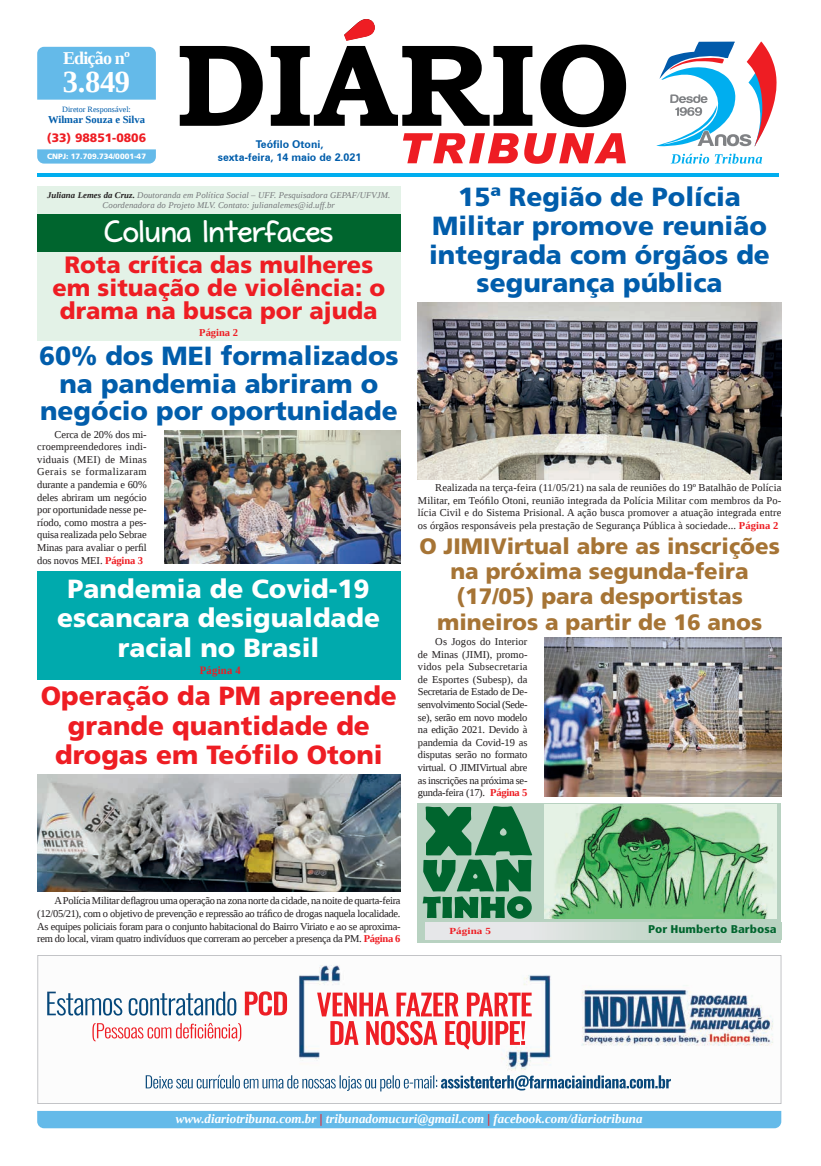
<style>
.page{position:relative;width:821px;height:1166px;background:#fff}
.page>*{position:absolute;margin:0;border:0;box-sizing:border-box;transform-origin:0 0}
.t1{font:30.71px "Maritime Tropical Neue Bold";color:#fff}
.t2{font:700 30.45px "Liberation Serif";color:#fff}
.t3{font:900 26.25px/28.9px "Frutiger LT Std";color:#015dab;text-align:center}
.t4{font:900 26.25px/29.8px "Frutiger LT Std";color:#ee1d23;text-align:center}
.t5{font:900 26.25px/29.8px "Frutiger LT Std";color:#fff;text-align:center}
.t6{font:900 23.62px/23.2px "Frutiger LT Std";color:#ee1d23;text-align:center}
.t7{font:900 22.31px/25.4px "Frutiger LT Std";color:#a67435;text-align:center}
.t8{font:700 18.03px "Liberation Serif";letter-spacing:-.045em;color:#fff}
.t9{font:italic 700 12.95px "Liberation Serif";color:#fff}
.t10{font:900 12.16px "Frutiger LT Std";color:#ee1d23}
.t11{font:700 11.38px "Liberation Serif";letter-spacing:.03em;color:#ee1d23;scale:.93 1}
.t12{font:900 condensed 11.2px "Frutiger LT Std";color:#00652e;scale:1.13 1}
.t13{font:700 10.67px/12.6px "Zurich BT";color:#015dab;text-align:center}
.t14{font:700 10.59px "Liberation Serif";color:#015dab}
.t15{font:10.5px/12.6px "Liberation Serif";letter-spacing:-.02em;color:#231f20;text-align:justify}
.t16{font:700 10.5px "Liberation Serif";color:#ee1d23}
.t17{font:700 9.28px "Liberation Serif";letter-spacing:.01em;color:#ee1d23;scale:1.18 1}
.t18{font:italic 8.75px/10.5px "Liberation Serif";letter-spacing:.01em;color:#76787b;text-align:center}
.t19{font:8.14px "Liberation Serif";color:#015dab}
.t20{font:900 7.7px "Frutiger LT Std";color:#fff}
.s1{font-weight:700;color:#231f20}
.s2{font-weight:700;color:#ee1d23}
.s3{color:#ee1d23}
</style>
<div class="page">
<hr style="left:37px;top:174px;width:742px;height:3px;background:#00aeef">
<svg style="left:180px;top:44px;width:446px;height:83px"></svg>
<svg style="left:344px;top:19px;width:31px;height:22px"></svg>
<div style="left:37px;top:47px;width:119px;height:53px;background:#64bae9"></div>
<svg style="left:37px;top:149px;width:119px;height:15px;background:#6ebeea"></svg>
<div style="left:37px;top:1111px;width:744px;height:17px;background:#64bae9"></div>
<svg style="left:403px;top:133px;width:223px;height:31px"></svg>
<svg style="left:37px;top:955px;width:744px;height:149px"></svg>
<svg style="left:656px;top:41px;width:121px;height:106px"></svg>
<svg style="left:671px;top:154px;width:91px;height:10px"></svg>
<div style="left:418px;top:803px;width:363px;height:139px;background:#b8d2c1"></div>
<svg style="left:781px;top:922px;width:1px;height:17px"></svg>
<div style="left:425px;top:922px;width:356px;height:17px;background:linear-gradient(to right,#f0ecf1,#b1cfbb)"></div>
<svg style="left:423px;top:806px;width:109px;height:112px"></svg>
<img style="left:545px;top:804px;width:232px;height:114px">
<div style="left:37px;top:186px;width:363px;height:155px;background:#e3f2e7"></div>
<div style="left:37px;top:214px;width:363px;height:37px;background:#00652e"></div>
<div style="left:37px;top:571px;width:364px;height:108px;background:#00aaad"></div>
<img style="left:37px;top:774px;width:364px;height:117px">
<img style="left:418px;top:302px;width:363px;height:177px">
<img style="left:164px;top:430px;width:237px;height:134px">
<img style="left:545px;top:638px;width:236px;height:158px">
<h3 class="t8" style="left:63px;top:45px;width:68px">Edição nº</h3>
<h2 class="t2" style="left:63px;top:61px;width:69px">3.849</h2>
<p class="t19" style="left:62px;top:104px;width:70px">Diretor Responsável:</p>
<p class="t14" style="left:48px;top:112px;width:99px">Wilmar Souza e Silva</p>
<p class="t10" style="left:47px;top:130px;width:101px">(33) 98851-0806</p>
<p class="t20" style="left:47px;top:151px;width:100px">CNPJ: 17.709.734/0001-47</p>
<p class="t13" style="left:218px;top:138px;width:145px">Teófilo Otoni,<br>sexta-feira, 14 maio de 2.021</p>
<p class="t18" style="left:47px;top:189px;width:345px"><span class="s1">Juliana Lemes da Cruz.</span> Doutoranda em Política Social – UFF. Pesquisadora GEPAF/UFVJM.<br>Coordenadora do Projeto MLV. Contato: julianalemes@id.uff.br</p>
<h1 class="t1" style="left:105px;top:204px;width:230px">Coluna Interfaces</h1>
<h3 class="t6" style="left:52px;top:253px;width:334px">Rota crítica das mulheres em situação de violência: o drama na busca por ajuda</h3>
<p class="t16" style="left:199px;top:325px;width:40px">Página 2</p>
<h3 class="t3" style="left:39px;top:342px;width:361px;line-height:27.6px">60% dos MEI formalizados na pandemia abriram o negócio por oportunidade</h3>
<p class="t15" style="left:37px;top:428px;width:111px;text-indent:17px">Cerca de 20% dos mi&shy;croempreendedores indi&shy;viduais (MEI) de Minas Gerais se formalizaram durante a pandemia e 60% deles abriram um negócio por oportunidade nesse pe&shy;ríodo, como mostra a pes&shy;quisa realizada pelo Sebrae Minas para avaliar o perfil dos novos MEI. <span class="s2">Página 3</span></p>
<h3 class="t5" style="left:57px;top:573px;width:325px">Pandemia de Covid-19 escancara desigualdade racial no Brasil</h3>
<p class="t11" style="left:200px;top:662px;width:46px">Página 4</p>
<h3 class="t4" style="left:41px;top:681px;width:358px">Operação da PM apreende grande quantidade de drogas em Teófilo Otoni</h3>
<h3 class="t3" style="left:429px;top:182px;width:342px">15ª Região de Polícia<br>Militar promove reunião integrada com órgãos de segurança pública</h3>
<p class="t15" style="left:418px;top:481px;width:365px;text-indent:17px">Realizada na terça-feira (11/05/21) na sala de reuniões do 19º Batalhão de Polícia Militar, em Teófilo Otoni, reunião integrada da Polícia Militar com membros da Po&shy;lícia Civil e do Sistema Prisional. A ação busca promover a atuação integrada entre os órgãos responsáveis pela prestação de Segurança Pública à sociedade... <span class="s2">Página 2</span></p>
<h3 class="t7" style="left:419px;top:533px;width:362px">O JIMIVirtual abre as inscrições na próxima segunda-feira (17/05) para desportistas mineiros a partir de 16 anos</h3>
<p class="t15" style="left:418px;top:635px;width:111px;text-indent:17px">Os Jogos do Interior de Minas (JIMI), promo&shy;vidos pela Subsecretaria de Esportes (Subesp), da Secretaria de Estado de De&shy;senvolvimento Social (Sede&shy;se), serão em novo modelo na edição 2021. Devido à pandemia da Covid-19 as disputas serão no formato virtual. O JIMIVirtual abre as inscrições na próxima se&shy;gunda-feira (17). <span class="s2">Página 5</span></p>
<p class="t15" style="left:37px;top:894px;width:365px;text-indent:17px">A Polícia Militar deflagrou uma operação na zona norte da cidade, na noite de quarta-feira (12/05/21), com o objetivo de prevenção e repressão ao tráfico de drogas naquela localidade.<br>As equipes policiais foram para o conjunto habitacional do Bairro Viriato e ao se aproxima&shy;rem do local, viram quatro indivíduos que correram ao perceber a presença da PM. <span class="s2">Página 6</span></p>
<p class="t17" style="left:449px;top:924px;width:37px">Página 5</p>
<p class="t12" style="left:648px;top:923px;width:115px">Por Humberto Barbosa</p>
<p class="t9" style="left:176px;top:1110px;width:468px">www.diariotribuna.com.br <span class="s3">|</span> tribunadomucuri@gmail.com <span class="s3">|</span> facebook.com/diariotribuna</p>
</div>
